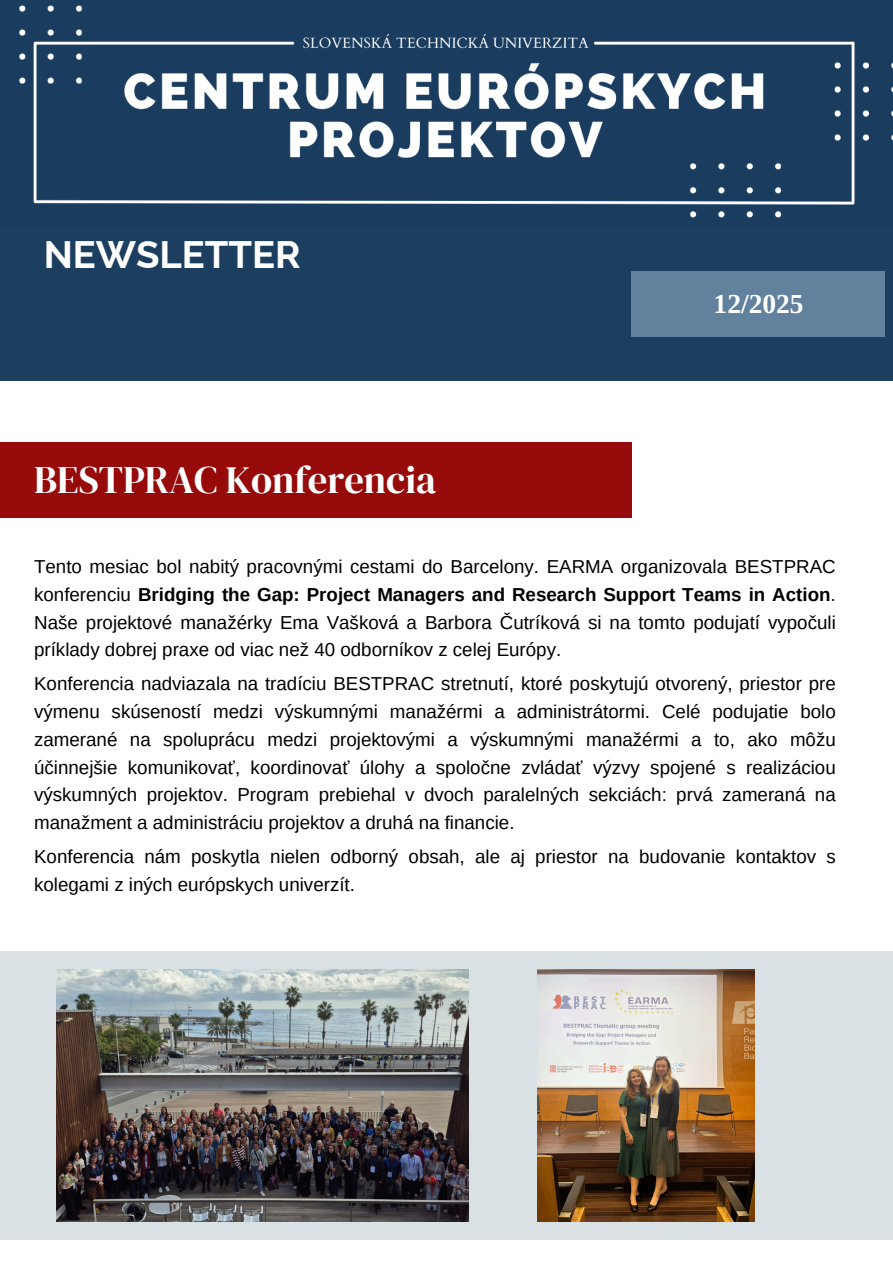
<style>
.page{position:relative;width:893px;height:1263px;background:#fff}
.page>*{position:absolute;margin:0;border:0;box-sizing:border-box;transform-origin:0 0}
.t1{font:38.62px "DM Serif Display";color:#fff}
.t2{font:700 38.25px "Raleway";color:#fff}
.t3{font:700 27.53px "Libra Serif Modern";color:#fff}
.t4{font:18.75px/27.8px "Arimo";color:#000;text-align:justify}
.s1{font-weight:700}
</style>
<div class="page">
<div style="left:0;top:224px;width:893px;height:157px;background:#1c3f60"></div>
<div style="left:0;top:442px;width:631px;height:76px;background:#960a0a"></div>
<div style="left:0;top:951px;width:893px;height:289px;background:#d9e1e5"></div>
<img style="left:0;top:0;width:892px;height:224px">
<div style="left:631px;top:271px;width:253px;height:66px;background:#61819d"></div>
<img style="left:56px;top:970px;width:413px;height:251px">
<img style="left:537px;top:970px;width:217px;height:251px">
<h2 class="t2" style="left:44px;top:232px;width:258px">NEWSLETTER</h2>
<h1 class="t1" style="left:34px;top:453px;width:403px">BESTPRAC Konferencia</h1>
<h3 class="t3" style="left:713px;top:288px;width:92px">12/2025</h3>
<p class="t4" style="left:34px;top:553px;width:803px">Tento mesiac bol nabitý pracovnými cestami do Barcelony. EARMA organizovala BESTPRAC konferenciu <span class="s1">Bridging the Gap: Project Managers and Research Support Teams in Action</span>.<br>Naše projektové manažérky Ema Vašková a Barbora Čutríková si na tomto podujatí vypočuli príklady dobrej praxe od viac než 40 odborníkov z celej Európy.</p>
<p class="t4" style="left:34px;top:670px;width:803px">Konferencia nadviazala na tradíciu BESTPRAC stretnutí, ktoré poskytujú otvorený, priestor pre výmenu skúseností medzi výskumnými manažérmi a administrátormi. Celé podujatie bolo zamerané na spoluprácu medzi projektovými a výskumnými manažérmi a to, ako môžu účinnejšie komunikovať, koordinovať úlohy a spoločne zvládať výzvy spojené s realizáciou výskumných projektov. Program prebiehal v dvoch paralelných sekciách: prvá zameraná na manažment a administráciu projektov a druhá na financie.</p>
<p class="t4" style="left:34px;top:843px;width:803px">Konferencia nám poskytla nielen odborný obsah, ale aj priestor na budovanie kontaktov s kolegami z iných európskych univerzít.</p>
</div>
